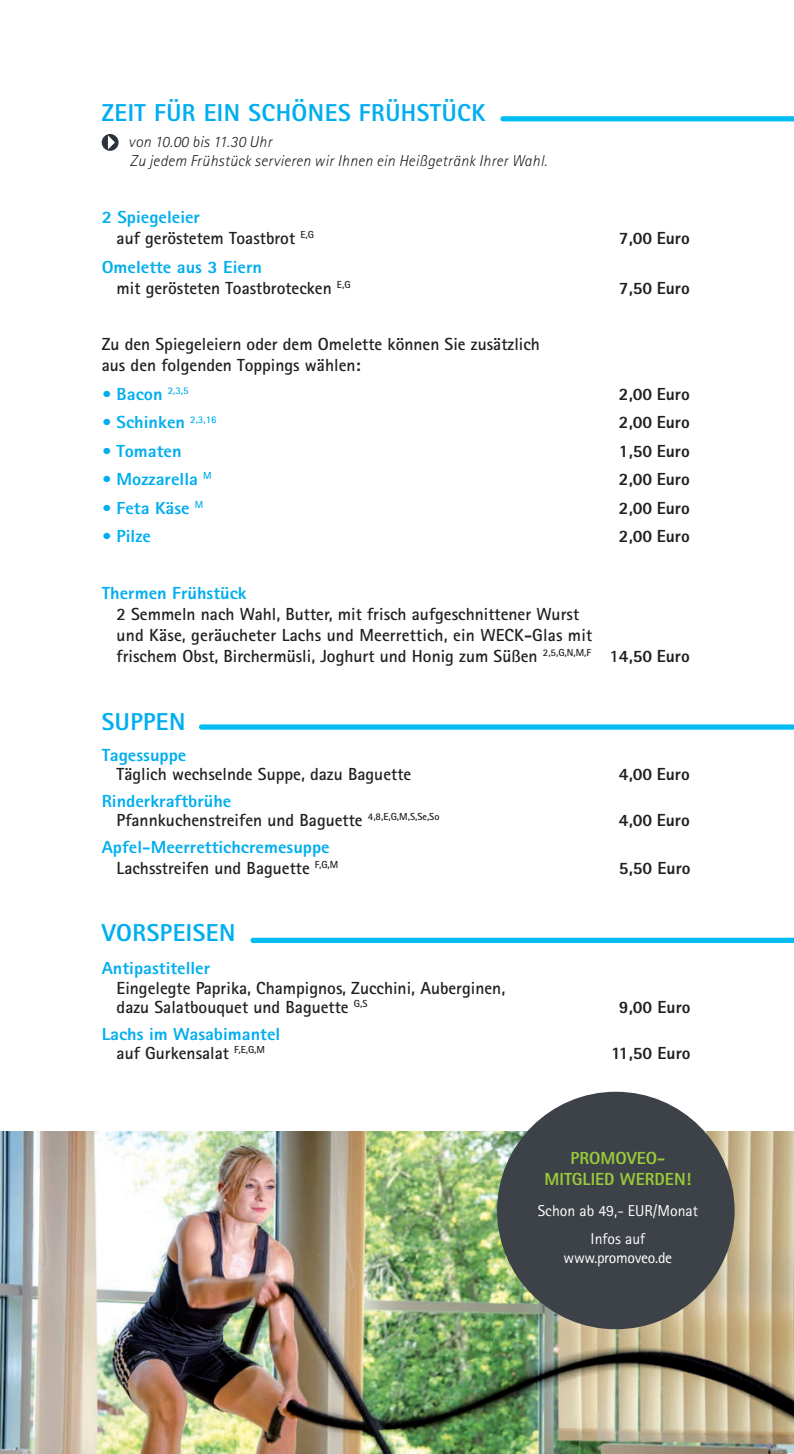
<style>
.page{position:relative;width:794px;height:1454px;background:#fff}
.page>*{position:absolute;margin:0;border:0;box-sizing:border-box;transform-origin:0 0}
.t1{font:800 24.5px "Rotis Sans Serif";letter-spacing:.02em;color:#00aeef}
.t2{font:700 17.5px/21px "Rotis Sans Serif";color:#231f20}
.t3{font:800 17.5px/21px "Rotis Sans Serif";color:#00aeef;scale:1.05 1}
.t4{font:800 17.5px "Rotis Sans Serif";color:#231f20}
.t5{font:800 17.5px/21px "Rotis Sans Serif";color:#99ca3b;text-align:center}
.t6{font:italic 300 15.75px/18.9px "Rotis Sans Serif";letter-spacing:.02em;color:#231f20}
.t7{font:15.75px/27.7px "Rotis Sans Serif";color:#fff;text-align:center}
.t8{font:15.75px "Rotis Sans Serif";letter-spacing:-.02em;color:#fff}
.s1{font-weight:800;color:#00aeef}
.s2{font-weight:800}
.s3{font-weight:700;color:#231f20}
</style>
<div class="page">
<div style="left:102px;top:134px;width:17px;height:17px;background:#2c333a;border-radius:50%"></div>
<svg style="left:108px;top:135px;width:7px;height:14px"></svg>
<div style="left:503px;top:116px;width:291px;height:5px;background:#01bdf2"></div>
<div style="left:201px;top:724px;width:593px;height:5px;background:#01bdf2"></div>
<div style="left:253px;top:937px;width:541px;height:6px;background:#01bdf2"></div>
<img style="left:0;top:1131px;width:794px;height:322px">
<div style="left:497px;top:1091px;width:237px;height:238px;background:#3c4247;border-radius:50%"></div>
<h1 class="t1" style="left:102px;top:97px;width:385px">ZEIT FÜR EIN SCHÖNES FRÜHSTÜCK</h1>
<p class="t6" style="left:128px;top:133px;width:420px">von 10.00 bis 11.30 Uhr<br>Zu jedem Frühstück servieren wir Ihnen ein Heißgetränk Ihrer Wahl.</p>
<p class="t2" style="left:117px;top:206px;width:199px;text-indent:-15px"><span class="s1">2 Spiegeleier<br></span>auf geröstetem Toastbrot <sup>E,G</sup></p>
<p class="t2" style="left:117px;top:256px;width:235px;text-indent:-15px"><span class="s1">Omelette aus 3 Eiern<br></span>mit gerösteten Toastbrotecken <sup>E,G</sup></p>
<p class="t4" style="left:619px;top:227px;width:72px">7,00 Euro</p>
<p class="t4" style="left:619px;top:276px;width:72px">7,50 Euro</p>
<p class="t2" style="left:102px;top:334px;width:440px">Zu den Spiegeleiern oder dem Omelette können Sie zusätzlich aus den folgenden Toppings wählen:</p>
<p class="t3" style="left:102px;top:383px;width:84px">• Bacon <sup>2,3,5</sup></p>
<p class="t4" style="left:619px;top:383px;width:72px">2,00 Euro</p>
<p class="t3" style="left:102px;top:412px;width:111px">• Schinken <sup>2,3,16</sup></p>
<p class="t4" style="left:619px;top:411px;width:72px">2,00 Euro</p>
<p class="t3" style="left:102px;top:440px;width:78px">• Tomaten</p>
<p class="t4" style="left:619px;top:440px;width:72px">1,50 Euro</p>
<p class="t3" style="left:102px;top:468px;width:106px">• Mozzarella <sup>M</sup></p>
<p class="t4" style="left:619px;top:468px;width:72px">2,00 Euro</p>
<p class="t3" style="left:102px;top:497px;width:98px">• Feta Käse <sup>M</sup></p>
<p class="t4" style="left:619px;top:496px;width:72px">2,00 Euro</p>
<p class="t3" style="left:102px;top:525px;width:48px">• Pilze</p>
<p class="t4" style="left:619px;top:525px;width:72px">2,00 Euro</p>
<p class="t3" style="left:102px;top:582px;width:140px">Thermen Frühstück</p>
<p class="t2" style="left:117px;top:603px;width:574px">2 Semmeln nach Wahl, Butter, mit frisch aufgeschnittener Wurst<br>und Käse, geräucheter Lachs und Meerrettich, ein WECK-Glas mit<br>frischem Obst, Birchermüsli, Joghurt und Honig zum Süßen <sup>2,5,G,N,M,F</sup> 1<span class="s2">4,50 Euro</span></p>
<h1 class="t1" style="left:102px;top:705px;width:85px">SUPPEN</h1>
<p class="t3" style="left:102px;top:744px;width:82px">Tagessuppe</p>
<p class="t2" style="left:117px;top:763px;width:296px">Täglich wechselnde Suppe, dazu Baguette</p>
<p class="t4" style="left:619px;top:763px;width:72px">4,00 Euro</p>
<p class="t2" style="left:117px;top:791px;width:324px;line-height:19.2px;text-indent:-15px"><span class="s1">Rinderkraftbrühe<br></span>Pfannkuchenstreifen und Baguette <sup>4,8,E,G,M,S,Se,So</sup></p>
<p class="t4" style="left:619px;top:809px;width:72px">4,00 Euro</p>
<p class="t3" style="left:117px;top:836px;width:213px;text-indent:-15px">Apfel-Meerrettichcremesuppe<br><span class="s3">Lachsstreifen und Baguette</span> <sup>F,G,M</sup></p>
<h1 class="t1" style="left:102px;top:917px;width:135px">VORSPEISEN</h1>
<p class="t3" style="left:102px;top:957px;width:105px">Antipastiteller</p>
<p class="t2" style="left:117px;top:977px;width:390px;line-height:19.2px">Eingelegte Paprika, Champignos, Zucchini, Auberginen, dazu Salatbouquet und Baguette <sup>G,S</sup></p>
<p class="t3" style="left:102px;top:1023px;width:172px;line-height:19.2px;text-align:center">Lachs im Wasabimantel <span class="s3">auf Gurkensalat</span> <sup>F,E,G,M</sup></p>
<p class="t4" style="left:619px;top:857px;width:73px">5,50 Euro</p>
<p class="t4" style="left:619px;top:995px;width:73px">9,00 Euro</p>
<p class="t4" style="left:611px;top:1041px;width:81px">11,50 Euro</p>
<p class="t5" style="left:544px;top:1147px;width:148px">PROMOVEO-<br>MITGLIED WERDEN!</p>
<p class="t7" style="left:538px;top:1196px;width:162px">Schon ab 49,- EUR/Monat<br>Infos auf</p>
<p class="t8" style="left:563px;top:1248px;width:110px">www.promoveo.de</p>
</div>
